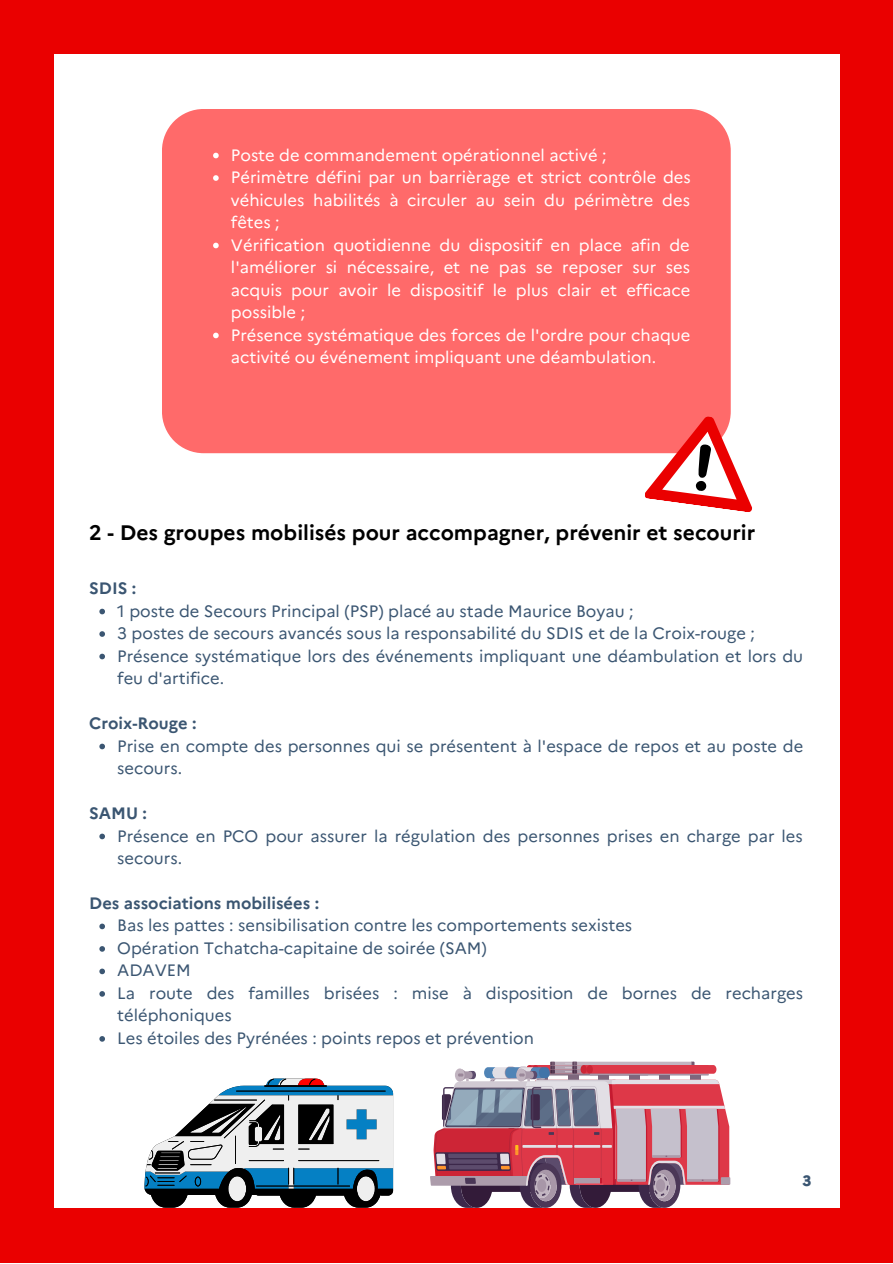
<style>
.page{position:relative;width:893px;height:1264px;background:#fff}
.page>*{position:absolute;margin:0;border:0;box-sizing:border-box;transform-origin:0 0}
.t1{font:700 21px "Marianne";color:#000}
.t2{font:16.5px/22.5px "Marianne";color:#3b5672}
.t3{font:16.5px/22.5px "Marianne";color:#fff;text-align:justify}
.t4{font:700 16.5px "Marianne";color:#3b5672}
.t5{font:800 15px "Marianne";color:#3b5672}
</style>
<div class="page">
<div style="left:0;top:0;width:892px;height:1262px;background:#ea0000"></div>
<div style="left:54px;top:54px;width:785px;height:1154px;background:#fff"></div>
<div style="left:162px;top:109px;width:568px;height:344px;background:#ff6a6a"></div>
<svg style="left:644px;top:409px;width:108px;height:103px"></svg>
<svg style="left:430px;top:1061px;width:300px;height:146px;background:#b88796"></svg>
<svg style="left:145px;top:1078px;width:248px;height:129px"></svg>
<svg style="left:213px;top:153px;width:6px;height:5px"></svg>
<svg style="left:213px;top:175px;width:6px;height:6px"></svg>
<svg style="left:213px;top:243px;width:6px;height:5px"></svg>
<svg style="left:213px;top:332px;width:6px;height:6px"></svg>
<svg style="left:99px;top:608px;width:6px;height:6px"></svg>
<svg style="left:99px;top:631px;width:6px;height:6px"></svg>
<svg style="left:99px;top:653px;width:6px;height:6px"></svg>
<svg style="left:99px;top:743px;width:6px;height:6px"></svg>
<svg style="left:99px;top:833px;width:6px;height:6px"></svg>
<svg style="left:99px;top:923px;width:6px;height:6px"></svg>
<svg style="left:99px;top:946px;width:6px;height:5px"></svg>
<svg style="left:99px;top:968px;width:6px;height:6px"></svg>
<svg style="left:99px;top:991px;width:6px;height:5px"></svg>
<svg style="left:99px;top:1036px;width:6px;height:5px"></svg>
<p class="t3" style="left:231px;top:143px;width:377px">Poste de commandement opérationnel activé ;</p>
<p class="t3" style="left:231px;top:166px;width:461px">Périmètre défini par un barrièrage et strict contrôle des véhicules habilités à circuler au sein du périmètre des fêtes ;</p>
<p class="t3" style="left:231px;top:233px;width:461px">Vérification quotidienne du dispositif en place afin de l'améliorer si nécessaire, et ne pas se reposer sur ses acquis pour avoir le dispositif le plus clair et efficace possible ;</p>
<p class="t3" style="left:231px;top:323px;width:461px">Présence systématique des forces de l'ordre pour chaque activité ou événement impliquant une déambulation.</p>
<p class="t1" style="left:89px;top:520px;width:667px">2 - Des groupes mobilisés pour accompagner, prévenir et secourir</p>
<p class="t4" style="left:89px;top:578px;width:49px">SDIS :</p>
<p class="t2" style="left:117px;top:599px;width:518px">1 poste de Secours Principal (PSP) placé au stade Maurice Boyau ;</p>
<p class="t2" style="left:117px;top:622px;width:639px">3 postes de secours avancés sous la responsabilité du SDIS et de la Croix-rouge ;</p>
<p class="t2" style="left:117px;top:644px;width:687px">Présence systématique lors des événements impliquant une déambulation et lors du feu d'artifice.</p>
<p class="t4" style="left:89px;top:713px;width:109px">Croix-Rouge :</p>
<p class="t2" style="left:117px;top:734px;width:687px">Prise en compte des personnes qui se présentent à l'espace de repos et au poste de secours.</p>
<p class="t4" style="left:89px;top:803px;width:59px">SAMU :</p>
<p class="t2" style="left:117px;top:824px;width:687px">Présence en PCO pour assurer la régulation des personnes prises en charge par les secours.</p>
<p class="t4" style="left:89px;top:893px;width:231px">Des associations mobilisées :</p>
<p class="t2" style="left:117px;top:914px;width:516px">Bas les pattes : sensibilisation contre les comportements sexistes</p>
<p class="t2" style="left:117px;top:936px;width:371px">Opération Tchatcha-capitaine de soirée (SAM)</p>
<p class="t2" style="left:117px;top:959px;width:75px">ADAVEM</p>
<p class="t2" style="left:117px;top:981px;width:687px">La route des familles brisées : mise à disposition de bornes de recharges téléphoniques</p>
<p class="t2" style="left:117px;top:1026px;width:418px">Les étoiles des Pyrénées : points repos et prévention</p>
<p class="t5" style="left:802px;top:1171px;width:10px">3</p>
</div>
